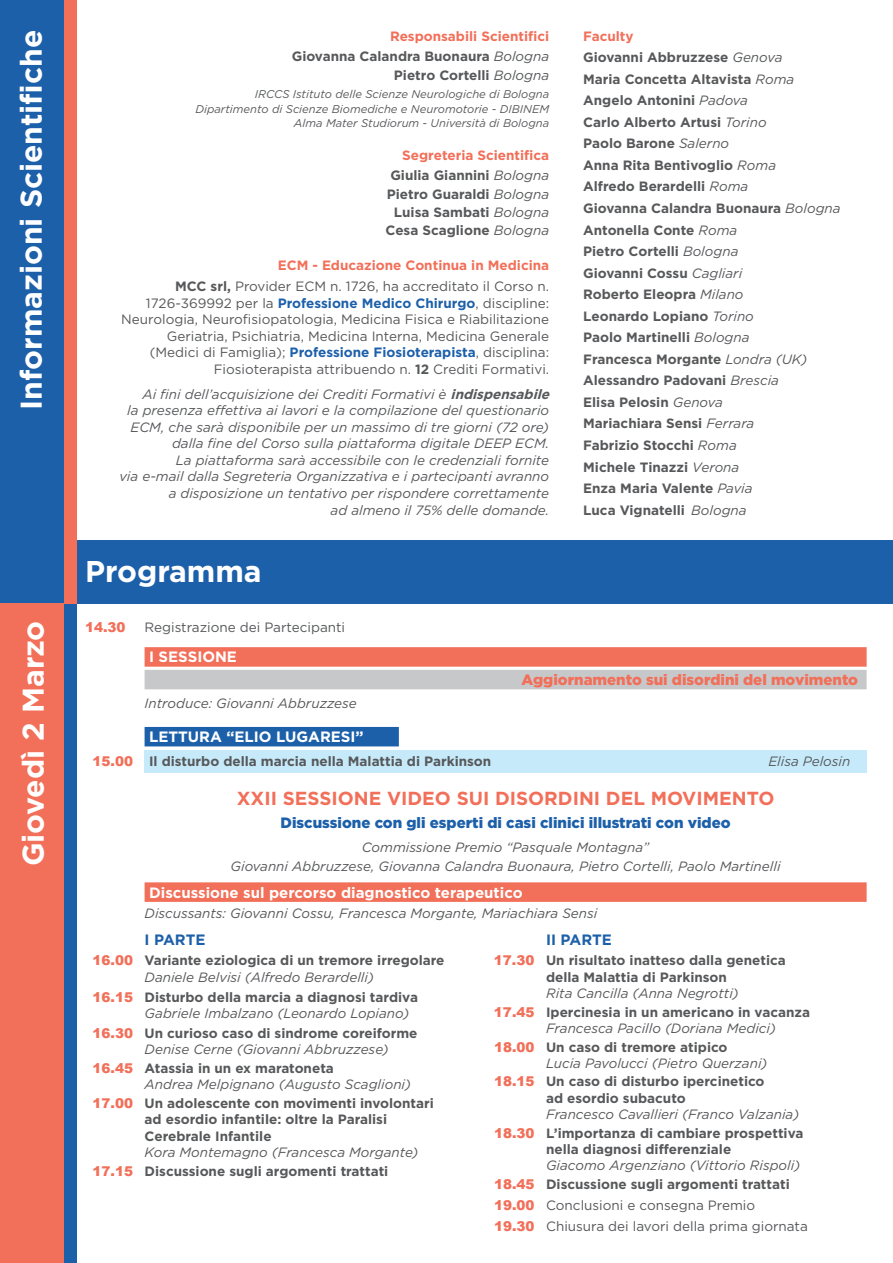
<style>
.page{position:relative;width:893px;height:1263px;background:#fff}
.page>*{position:absolute;margin:0;border:0;box-sizing:border-box;transform-origin:0 0}
.t1{font:700 30px "Gotham";color:#fff}
.t2{font:700 18.9px "Gotham";color:#f26f59}
.t3{font:700 15px "Gotham";color:#fff}
.t4{font:900 15px "Gotham";color:#1d60aa}
.t5{font:900 15px "Gotham";color:#f26f59}
.t6{font:700 15px "Gotham";color:#1d60aa}
.t7{font:700 13.5px/21.6px "Gotham";color:#57585a}
.t8{font:italic 13.5px/18.6px "Gotham";color:#57585a}
.t9{font:13.5px/16.5px "Gotham";color:#57585a;text-align:right}
.t10{font:700 13.5px/20.5px "Gotham";color:#f26f59;text-align:right}
.t11{font:900 13.5px "Arial";color:#f26f59}
.t12{font:italic 11.25px/15.6px "Gotham";color:#57585a;text-align:right}
.s1{color:#f26f59}
.s2{font-weight:400;font-style:italic}
.s3{color:#57585a}
.s4{font-weight:400;font-style:italic;color:#57585a}
.s5{font-weight:700;color:#f26f59}
.s6{font-weight:700}
.s7{font-weight:700;color:#1d60aa}
.s8{font-family:"Arial";font-weight:900;color:#f26f59}
.s9{font-family:"Arial";font-weight:900;font-style:normal;color:#f26f59}
.s10{font-weight:700;font-style:normal}
</style>
<div class="page">
<div style="left:145px;top:647px;width:722px;height:20px;background:#f26f59"></div>
<div style="left:145px;top:670px;width:722px;height:19px;background:#c7c8ca"></div>
<div style="left:145px;top:727px;width:254px;height:19px;background:#1d60aa"></div>
<div style="left:145px;top:751px;width:722px;height:22px;background:#c6eafa"></div>
<div style="left:145px;top:882px;width:722px;height:20px;background:#f26f59"></div>
<div style="left:64px;top:604px;width:13px;height:659px;background:#1d60aa"></div>
<div style="left:0;top:540px;width:893px;height:64px;background:#1d60aa"></div>
<div style="left:64px;top:0;width:13px;height:604px;background:#f26f59"></div>
<div style="left:0;top:0;width:64px;height:723px;background:#1d60aa"></div>
<div style="left:0;top:604px;width:64px;height:659px;background:#f26f59"></div>
<h1 class="t1" style="left:13px;top:410px;width:381px;rotate:-90deg">Informazioni Scientifiche</h1>
<h1 class="t1" style="left:15px;top:866px;width:247px;rotate:-90deg">Giovedì 2 Marzo</h1>
<p class="t7" style="left:292px;top:25px;width:259px;line-height:20.9px;text-align:right"><span class="s1">Responsabili Scientifici<br></span>Giovanna Calandra Buonaura <span class="s2">Bologna</span></p>
<p class="t7" style="left:394px;top:64px;width:157px">Pietro Cortelli <span class="s2">Bologna</span></p>
<p class="t12" style="left:195px;top:86px;width:355px">IRCCS Istituto delle Scienze Neurologiche di Bologna<br>Dipartimento di Scienze Biomediche e Neuromotorie - DIBINEM</p>
<p class="t12" style="left:294px;top:115px;width:257px">Alma Mater Studiorum - Università di Bologna</p>
<p class="t10" style="left:390px;top:145px;width:160px">Segreteria Scientifica<br><span class="s3">Giulia Giannini</span> <span class="s4">Bologna</span></p>
<p class="t7" style="left:386px;top:185px;width:165px;line-height:18.3px;text-align:right">Pietro Guaraldi <span class="s2">Bologna<br></span>Luisa Sambati <span class="s2">Bologna<br></span>Cesa Scaglione <span class="s2">Bologna</span></p>
<p class="t9" style="left:175px;top:255px;width:375px;line-height:20.9px"><span class="s5">ECM - Educazione Continua in Medicina<br></span><span class="s6">MCC srl,</span> Provider ECM n. 1726, ha accreditato il Corso n.</p>
<p class="t9" style="left:121px;top:294px;width:429px">1726-369992 per la <span class="s7">Professione Medico Chirurgo</span>, discipline:<br>Neurologia, Neurofisiopatologia, Medicina Fisica e Riabilitazione Geriatria, Psichiatria, Medicina Interna, Medicina Generale (Medici di Famiglia); <span class="s7">Professione Fiosioterapista</span>, disciplina:<br>Fiosioterapista attribuendo n. <span class="s6">12</span> Crediti Formativi.</p>
<p class="t8" style="left:142px;top:385px;width:413px">Ai fini dell’acquisizione dei Crediti Formativi è <span class="s6">indispensabile</span></p>
<p class="t8" style="left:127px;top:401px;width:423px">la presenza effettiva ai lavori e la compilazione del questionario</p>
<p class="t8" style="left:131px;top:418px;width:420px">ECM, che sarà disponibile per un massimo di tre giorni (72 ore)</p>
<p class="t8" style="left:172px;top:434px;width:379px">dalla fine del Corso sulla piattaforma digitale DEEP ECM.</p>
<p class="t8" style="left:176px;top:451px;width:375px">La piattaforma sarà accessibile con le credenziali fornite</p>
<p class="t8" style="left:119px;top:467px;width:431px">via e-mail dalla Segreteria Organizzativa e i partecipanti avranno</p>
<p class="t8" style="left:169px;top:484px;width:382px">a disposizione un tentativo per rispondere correttamente</p>
<p class="t8" style="left:331px;top:500px;width:220px">ad almeno il 75% delle domande.</p>
<h1 class="t1" style="left:85px;top:553px;width:178px">Programma</h1>
<p class="t11" style="left:85px;top:617px;width:42px">14.30</p>
<p class="t9" style="left:145px;top:618px;width:202px">Registrazione dei Partecipanti</p>
<p class="t3" style="left:149px;top:648px;width:89px">I SESSIONE</p>
<p class="t7" style="left:583px;top:25px;width:259px"><span class="s1">Faculty<br></span>Giovanni Abbruzzese <span class="s2">Genova<br></span>Maria Concetta Altavista <span class="s2">Roma<br></span>Angelo Antonini <span class="s2">Padova<br></span>Carlo Alberto Artusi <span class="s2">Torino<br></span>Paolo Barone <span class="s2">Salerno<br></span>Anna Rita Bentivoglio <span class="s2">Roma<br></span>Alfredo Berardelli <span class="s2">Roma<br></span>Giovanna Calandra Buonaura <span class="s2">Bologna<br></span>Antonella Conte <span class="s2">Roma<br></span>Pietro Cortelli <span class="s2">Bologna<br></span>Giovanni Cossu <span class="s2">Cagliari<br></span>Roberto Eleopra <span class="s2">Milano<br></span>Leonardo Lopiano <span class="s2">Torino<br></span>Paolo Martinelli <span class="s2">Bologna<br></span>Francesca Morgante <span class="s2">Londra (UK)<br></span>Alessandro Padovani <span class="s2">Brescia<br></span>Elisa Pelosin <span class="s2">Genova<br></span>Mariachiara Sensi <span class="s2">Ferrara<br></span>Fabrizio Stocchi <span class="s2">Roma<br></span>Michele Tinazzi <span class="s2">Verona<br></span>Enza Maria Valente <span class="s2">Pavia<br></span>Luca Vignatelli <span class="s2">Bologna</span></p>
<p class="t5" style="left:522px;top:671px;width:338px">Aggiornamento sui disordini del movimento</p>
<p class="t8" style="left:145px;top:694px;width:214px">Introduce: Giovanni Abbruzzese</p>
<p class="t3" style="left:149px;top:728px;width:216px">LETTURA “ELIO LUGARESI”</p>
<p class="t7" style="left:93px;top:750px;width:400px"><span class="s8">15.00</span> Il disturbo della marcia nella Malattia di Parkinson</p>
<p class="t8" style="left:768px;top:752px;width:84px">Elisa Pelosin</p>
<h2 class="t2" style="left:237px;top:787px;width:539px">XXII SESSIONE VIDEO SUI DISORDINI DEL MOVIMENTO</h2>
<p class="t4" style="left:281px;top:814px;width:451px">Discussione con gli esperti di casi clinici illustrati con video</p>
<p class="t8" style="left:231px;top:837px;width:551px;line-height:19.5px;text-align:center">Commissione Premio “Pasquale Montagna”<br>Giovanni Abbruzzese, Giovanna Calandra Buonaura, Pietro Cortelli, Paolo Martinelli</p>
<p class="t3" style="left:149px;top:883px;width:375px">Discussione sul percorso diagnostico terapeutico</p>
<p class="t8" style="left:145px;top:904px;width:454px">Discussants: Giovanni Cossu, Francesca Morgante, Mariachiara Sensi</p>
<p class="t6" style="left:145px;top:930px;width:62px">I PARTE</p>
<p class="t7" style="left:145px;top:952px;width:301px;line-height:16.2px;text-indent:-52px"><span class="s8">16.00</span> Variante eziologica di un tremore irregolare<br><span class="s2">Daniele Belvisi (Alfredo Berardelli)</span></p>
<p class="t7" style="left:145px;top:989px;width:275px;line-height:16.2px;text-indent:-52px"><span class="s8">16.15</span> Disturbo della marcia a diagnosi tardiva<br><span class="s2">Gabriele Imbalzano (Leonardo Lopiano)</span></p>
<p class="t7" style="left:145px;top:1025px;width:274px;line-height:16.2px;text-indent:-52px"><span class="s8">16.30</span> Un curioso caso di sindrome coreiforme<br><span class="s2">Denise Cerne (Giovanni Abbruzzese)</span></p>
<p class="t8" style="left:145px;top:1060px;width:268px;line-height:16.2px;text-indent:-52px"><span class="s9">16.45</span> <span class="s10">Atassia in un ex maratoneta<br></span>Andrea Melpignano (Augusto Scaglioni)</p>
<p class="t7" style="left:145px;top:1094px;width:291px;line-height:16.5px;text-indent:-52px"><span class="s8">17.00</span> Un adolescente con movimenti involontari ad esordio infantile: oltre la Paralisi<br>Cerebrale Infantile</p>
<p class="t8" style="left:93px;top:1143px;width:327px;text-indent:52px">Kora Montemagno (Francesca Morgante)<br><span class="s9">17.15</span> <span class="s10">Discussione sugli argomenti trattati</span></p>
<p class="t6" style="left:546px;top:930px;width:68px">II PARTE</p>
<p class="t7" style="left:494px;top:952px;width:293px;line-height:16.5px;text-align:center"><span class="s8">17.30</span> Un risultato inatteso dalla genetica della Malattia di Parkinson</p>
<p class="t7" style="left:494px;top:984px;width:318px;line-height:18.6px;text-indent:52px"><span class="s2">Rita Cancilla (Anna Negrotti)<br></span><span class="s8">17.45</span> Ipercinesia in un americano in vacanza</p>
<p class="t8" style="left:494px;top:1019px;width:283px;text-indent:52px">Francesca Pacillo (Doriana Medici)<br><span class="s9">18.00</span> <span class="s10">Un caso di tremore atipico</span></p>
<p class="t8" style="left:494px;top:1054px;width:275px;text-align:right">Lucia Pavolucci (Pietro Querzani)<br><span class="s9">18.15</span> <span class="s10">Un caso di disturbo ipercinetico</span></p>
<p class="t7" style="left:546px;top:1087px;width:141px">ad esordio subacuto</p>
<p class="t8" style="left:494px;top:1105px;width:311px;text-indent:52px">Francesco Cavallieri (Franco Valzania)<br><span class="s9">18.30</span> <span class="s10">L’importanza di cambiare prospettiva</span></p>
<p class="t7" style="left:546px;top:1138px;width:187px">nella diagnosi differenziale</p>
<p class="t8" style="left:494px;top:1156px;width:308px;text-indent:52px">Giacomo Argenziano (Vittorio Rispoli)<br><span class="s9">18.45</span> <span class="s10">Discussione sugli argomenti trattati</span></p>
<p class="t9" style="left:494px;top:1194px;width:315px;line-height:20.7px;text-align:left"><span class="s8">19.00</span> Conclusioni e consegna Premio<br><span class="s8">19.30</span> Chiusura dei lavori della prima giornata</p>
</div>
